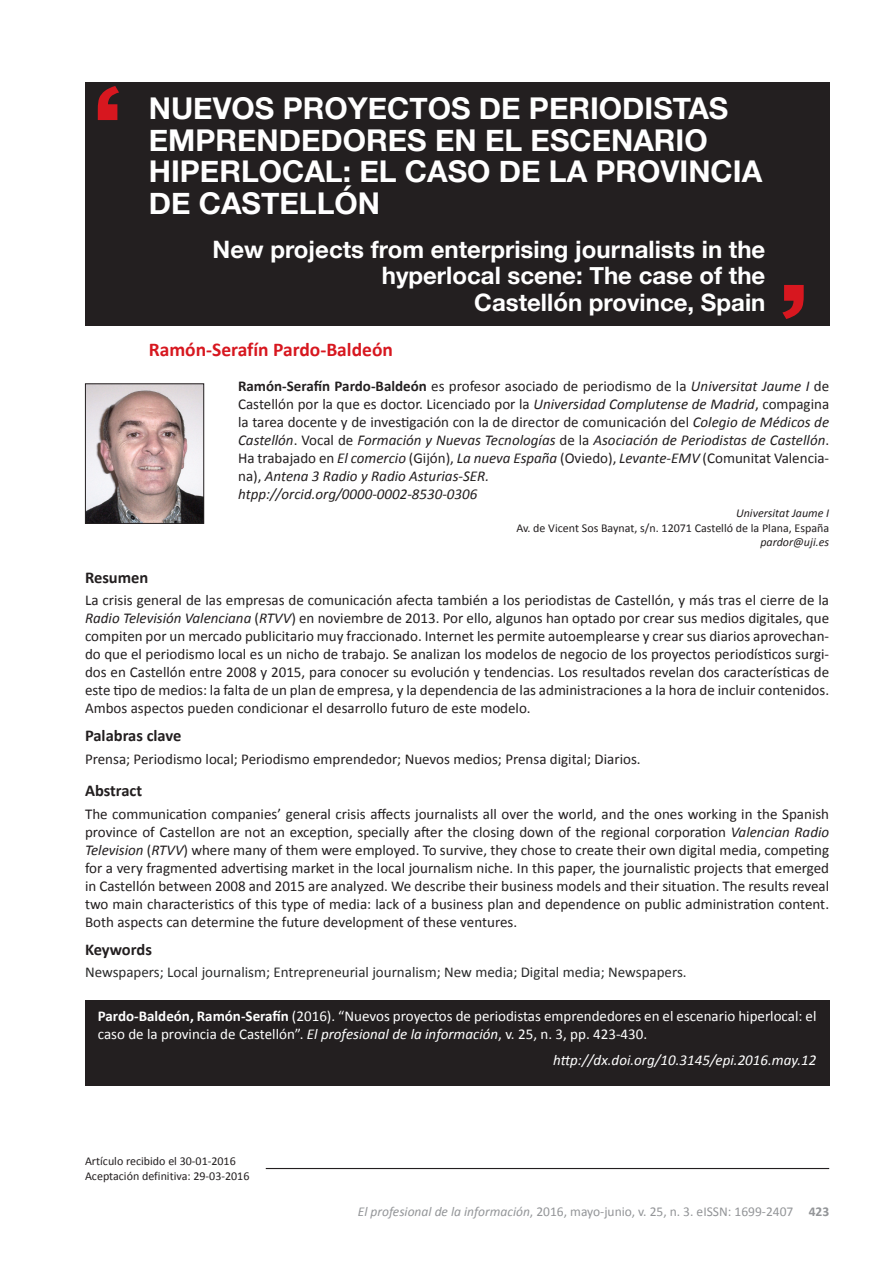
<style>
.page{position:relative;width:893px;height:1263px;background:#fff}
.page>*{position:absolute;margin:0;border:0;box-sizing:border-box;transform-origin:0 0}
.t1{font:700 30px/31.5px "Helvetica Neue";color:#fff}
.t2{font:700 24px/26.2px "Helvetica Neue";color:#fff;text-align:right}
.t3{font:700 19.5px "Calibri";color:#d7171f}
.t4{font:700 16.5px "Calibri";color:#231f20}
.t5{font:15px/18px "Calibri";color:#231f20;text-align:justify}
.t6{font:italic 15px/18px "Calibri";color:#231f20}
.t7{font:15px/18px "Calibri";color:#fff}
.t8{font:15px "Calibri";color:#2a2b2b}
.t9{font:italic 15px "Calibri";color:#fff}
.t10{font:13.5px "Calibri";color:#939598}
.t11{font:12px/15.6px "Calibri";color:#231f20}
.t12{font:italic 12px "Calibri";color:#231f20}
.s1{font-weight:700;font-style:normal}
.s2{font-style:normal}
.s3{font-style:italic}
.s4{font-weight:700}
</style>
<div class="page">
<div style="left:85px;top:1000px;width:744px;height:85px;background:#231f20"></div>
<div style="left:85px;top:82px;width:744px;height:243px;background:#231f20"></div>
<svg style="left:782px;top:285px;width:22px;height:34px"></svg>
<svg style="left:98px;top:86px;width:21px;height:34px"></svg>
<hr style="left:266px;top:1168px;width:563px;height:1px;background:#231f20">
<img style="left:87px;top:385px;width:115px;height:137px">
<div style="left:85px;top:383px;width:119px;height:141px;border:1px solid #231f20"></div>
<h1 class="t1" style="left:149px;top:94px;width:615px">NUEVOS PROYECTOS DE PERIODISTAS<br>EMPRENDEDORES EN EL ESCENARIO<br>HIPERLOCAL: EL CASO DE LA PROVINCIA<br>DE CASTELLÓN</h1>
<h2 class="t2" style="left:213px;top:237px;width:554px">New projects from enterprising journalists in the hyperlocal scene: The case of the<br>Castellón province, Spain</h2>
<h3 class="t3" style="left:149px;top:337px;width:246px">Ramón-Serafín Pardo-Baldeón</h3>
<p class="t6" style="left:238px;top:376px;width:593px"><span class="s1">Ramón-Serafín Pardo-Baldeón</span> <span class="s2">es profesor asociado de periodismo de la</span> Universitat Jaume I <span class="s2">de Castellón por la que es doctor. Licenciado por la</span> Universidad Complutense de Madrid<span class="s2">, compagina la tarea docente y de investigación con la de director de comunicación del</span> Colegio de Médicos de Castellón<span class="s2">. Vocal de</span> Formación y Nuevas Tecnologías <span class="s2">de la</span> Asociación de Periodistas de Castellón<span class="s2">.<br>Ha trabajado en</span> El comercio <span class="s2">(Gijón),</span> La nueva España <span class="s2">(Oviedo),</span> Levante-EMV <span class="s2">(Comunitat Valencia&shy;na),</span> Antena 3 Radio y Radio Asturias-SER.<br>htpp://orcid.org/0000-0002-8530-0306</p>
<p class="t12" style="left:736px;top:505px;width:95px">Universitat Jaume I</p>
<p class="t11" style="left:516px;top:520px;width:314px">Av. de Vicent Sos Baynat, s/n. 12071 Castelló de la Plana, España</p>
<p class="t12" style="left:760px;top:534px;width:70px">pardor@uji.es</p>
<p class="t4" style="left:85px;top:567px;width:65px">Resumen</p>
<p class="t5" style="left:85px;top:591px;width:746px">La crisis general de las empresas de comunicación afecta también a los periodistas de Castellón, y más tras el cierre de la <span class="s3">Radio Televisión Valenciana</span> (<span class="s3">RTVV</span>) en noviembre de 2013. Por ello, algunos han optado por crear sus medios digitales, que compiten por un mercado publicitario muy fraccionado. Internet les permite autoemplearse y crear sus diarios aprovechan&shy;do que el periodismo local es un nicho de trabajo. Se analizan los modelos de negocio de los proyectos periodísticos surgi&shy;dos en Castellón entre 2008 y 2015, para conocer su evolución y tendencias. Los resultados revelan dos características de este tipo de medios: la falta de un plan de empresa, y la dependencia de las administraciones a la hora de incluir contenidos.<br>Ambos aspectos pueden condicionar el desarrollo futuro de este modelo.</p>
<p class="t4" style="left:85px;top:725px;width:98px">Palabras clave</p>
<p class="t5" style="left:85px;top:750px;width:557px">Prensa; Periodismo local; Periodismo emprendedor; Nuevos medios; Prensa digital; Diarios.</p>
<p class="t4" style="left:85px;top:780px;width:59px">Abstract</p>
<p class="t5" style="left:85px;top:804px;width:746px">The communication companies’ general crisis affects journalists all over the world, and the ones working in the Spanish province of Castellon are not an exception, specially after the closing down of the regional corporation <span class="s3">Valencian Radio Television</span> (<span class="s3">RTVV</span>) where many of them were employed. To survive, they chose to create their own digital media, competing for a very fragmented advertising market in the local journalism niche. In this paper, the journalistic projects that emerged in Castellón between 2008 and 2015 are analyzed. We describe their business models and their situation. The results reveal two main characteristics of this type of media: lack of a business plan and dependence on public administration content.<br>Both aspects can determine the future development of these ventures.</p>
<p class="t4" style="left:85px;top:939px;width:68px">Keywords</p>
<p class="t8" style="left:85px;top:963px;width:603px">Newspapers; Local journalism; Entrepreneurial journalism; New media; Digital media; Newspapers.</p>
<p class="t7" style="left:98px;top:1007px;width:720px"><span class="s4">Pardo-Baldeón, Ramón-Serafín</span> (2016). “Nuevos proyectos de periodistas emprendedores en el escenario hiperlocal: el caso de la provincia de Castellón”. <span class="s3">El profesional de la información</span>, v. 25, n. 3, pp. 423-430.</p>
<p class="t9" style="left:553px;top:1050px;width:265px">http://dx.doi.org/10.3145/epi.2016.may.12</p>
<p class="t11" style="left:85px;top:1153px;width:166px">Artículo recibido el 30-01-2016<br>Aceptación definitiva: 29-03-2016</p>
<p class="t10" style="left:358px;top:1203px;width:473px"><span class="s3">El profesional de la información</span>, 2016, mayo-junio, v. 25, n. 3. eISSN: 1699-2407 <span class="s4">423</span></p>
</div>
